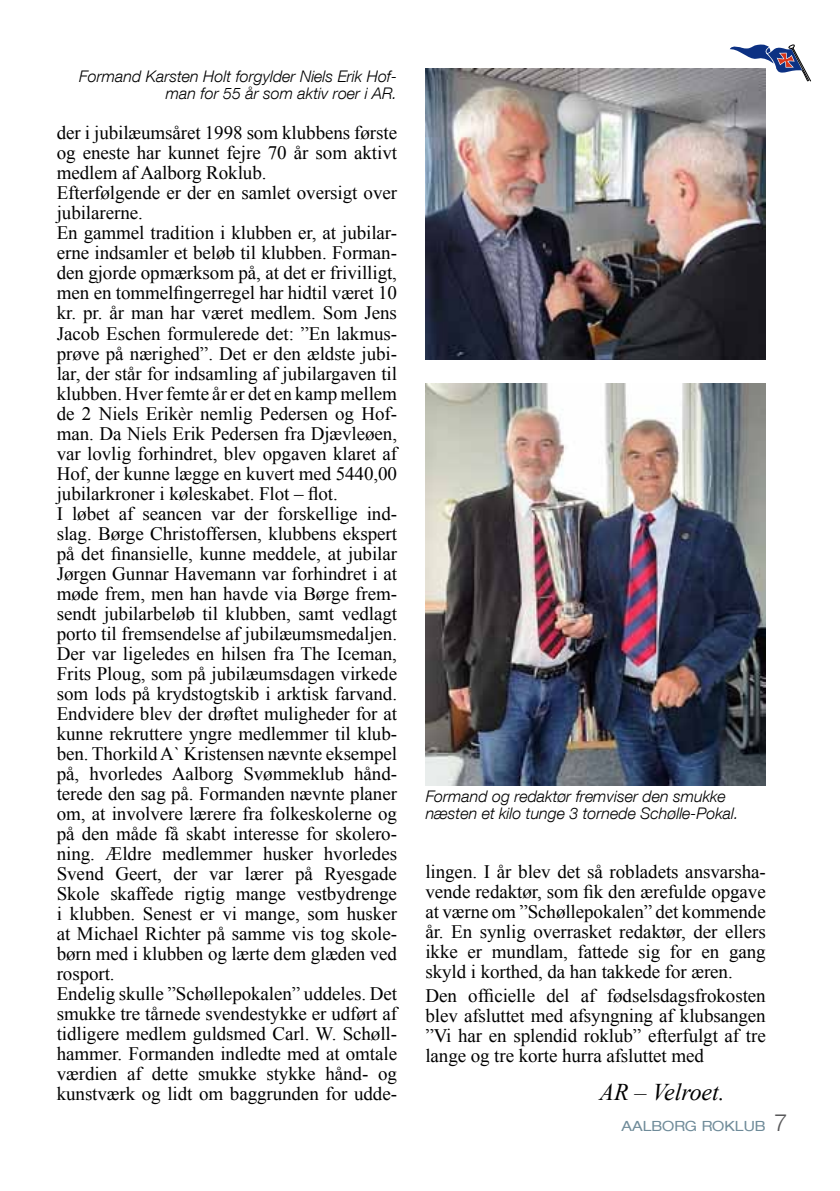
<style>
.page{position:relative;width:840px;height:1191px;background:#fff}
.page>*{position:absolute;margin:0;border:0;box-sizing:border-box;transform-origin:0 0}
.t1{font:italic 24px "Times New Roman";letter-spacing:-.005em;color:#000}
.t2{font:19px/20px "Times New Roman";letter-spacing:-.005em;color:#000;text-align:justify}
.t3{font:italic 300 16px/17.2px "Helvetica Neue LT Com";color:#000;text-align:right}
.t4{font:expanded 14px "Helvetica Neue LT Com";letter-spacing:-.005em;color:#6f8b99}
.s1{font-weight:300;font-stretch:normal;font-size:24px;color:#58585a}
</style>
<div class="page">
<svg style="left:730px;top:44px;width:80px;height:38px"></svg>
<img style="left:425px;top:68px;width:340px;height:292px">
<img style="left:425px;top:383px;width:340px;height:402px">
<p class="t3" style="left:79px;top:67px;width:319px">Formand Karsten Holt forgylder Niels Erik Hof&shy;man for 55 år som aktiv roer i AR.</p>
<p class="t2" style="left:57px;top:123px;width:342px;text-align:left">der i jubilæumsåret 1998 som klubbens første og eneste har kunnet fejre 70 år som aktivt medlem af Aalborg Roklub.<br>Efterfølgende er der en samlet oversigt over jubilarerne.<br>En gammel tradition i klubben er, at jubilar&shy;erne indsamler et beløb til klubben. Forman&shy;den gjorde opmærksom på, at det er frivilligt, men en tommelfingerregel har hidtil været 10 kr. pr. år man har været medlem. Som Jens Jacob Eschen formulerede det: ”En lakmus&shy;prøve på nærighed”. Det er den ældste jubi&shy;lar, der står for indsamling af jubilargaven til klubben. Hver femte år er det en kamp mellem de 2 Niels Erikèr nemlig Pedersen og Hof&shy;man. Da Niels Erik Pedersen fra Djævleøen, var lovlig forhindret, blev opgaven klaret af Hof, der kunne lægge en kuvert med 5440,00 jubilarkroner i køleskabet. Flot – flot.<br>I løbet af seancen var der forskellige ind&shy;slag. Børge Christoffersen, klubbens ekspert på det finansielle, kunne meddele, at jubilar Jørgen Gunnar Havemann var forhindret i at møde frem, men han havde via Børge frem&shy;sendt jubilarbeløb til klubben, samt vedlagt porto til fremsendelse af jubilæumsmedaljen.<br>Der var ligeledes en hilsen fra The Iceman, Frits Ploug, som på jubilæumsdagen virkede som lods på krydstogtskib i arktisk farvand.<br>Endvidere blev der drøftet muligheder for at kunne rekruttere yngre medlemmer til klub&shy;ben. Thorkild A` Kristensen nævnte eksempel på, hvorledes Aalborg Svømmeklub hånd&shy;terede den sag på. Formanden nævnte planer om, at involvere lærere fra folkeskolerne og på den måde få skabt interesse for skolero&shy;ning. Ældre medlemmer husker hvorledes Svend Geert, der var lærer på Ryesgade Skole skaffede rigtig mange vestbydrenge i klubben. Senest er vi mange, som husker at Michael Richter på samme vis tog skole&shy;børn med i klubben og lærte dem glæden ved rosport.<br>Endelig skulle ”Schøllepokalen” uddeles. Det smukke tre tårnede svendestykke er udført af tidligere medlem guldsmed Carl. W. Schøll&shy;hammer. Formanden indledte med at omtale værdien af dette smukke stykke hånd- og kunstværk og lidt om baggrunden for udde-</p>
<p class="t3" style="left:425px;top:787px;width:314px;text-align:left">Formand og redaktør fremviser den smukke næsten et kilo tunge 3 tornede Schølle-Pokal.</p>
<p class="t2" style="left:425px;top:861px;width:341px">lingen. I år blev det så robladets ansvarsha&shy;vende redaktør, som fik den ærefulde opgave at værne om ”Schøllepokalen” det kommende år. En synlig overrasket redaktør, der ellers ikke er mundlam, fattede sig for en gang skyld i korthed, da han takkede for æren.</p>
<p class="t2" style="left:425px;top:985px;width:342px">Den officielle del af fødselsdagsfrokosten blev afsluttet med afsyngning af klubsangen ”Vi har en splendid roklub” efterfulgt af tre lange og tre korte hurra afsluttet med</p>
<p class="t1" style="left:599px;top:1075px;width:126px">AR – Velroet.</p>
<p class="t4" style="left:621px;top:1117px;width:167px">AALBORG ROKLUB <span class="s1">7</span></p>
</div>
